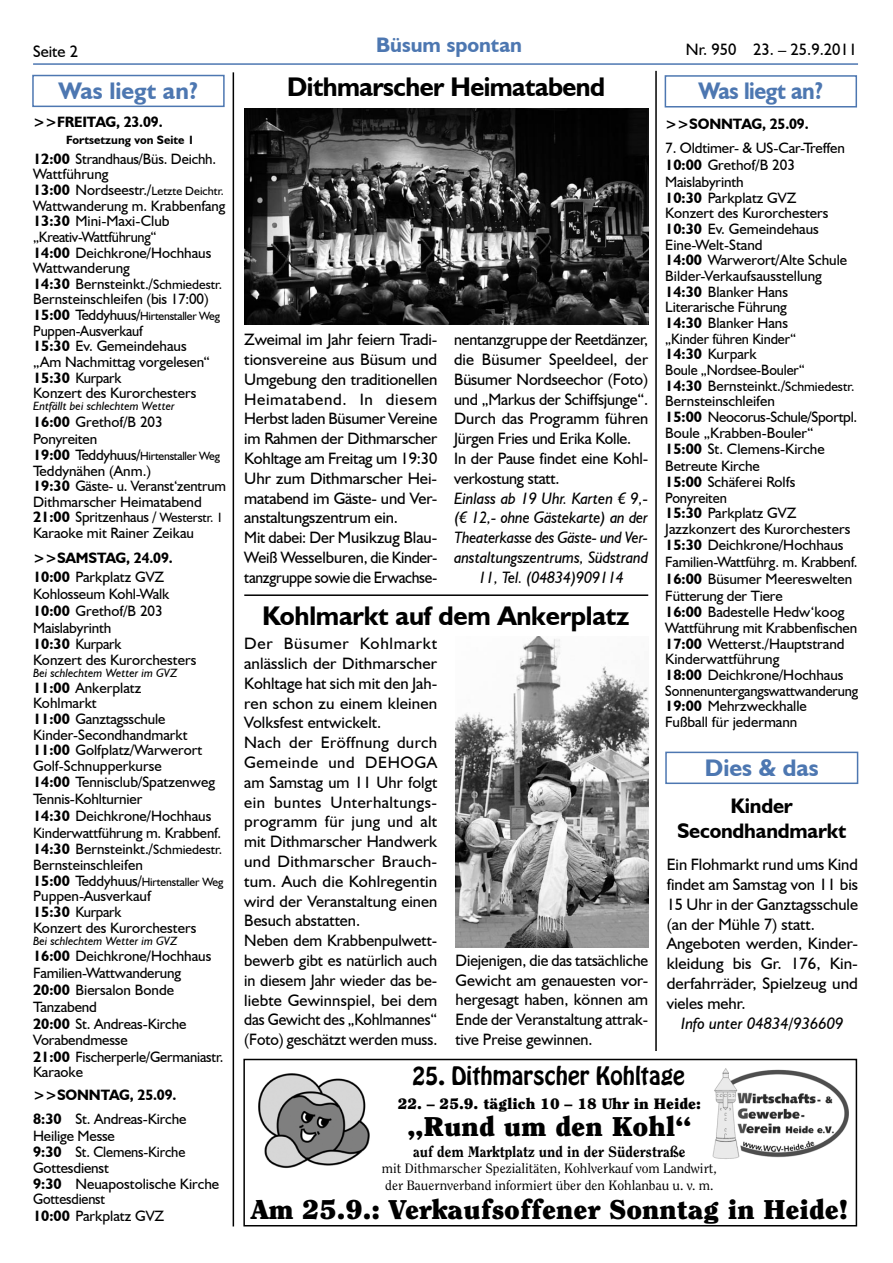
<style>
.page{position:relative;width:893px;height:1263px;background:#fff}
.page>*{position:absolute;margin:0;border:0;box-sizing:border-box;transform-origin:0 0}
.t1{font:700 27px "Humanist 521 BT";letter-spacing:-.015em;color:#000}
.t2{font:900 27px "Clearface";color:#000;scale:1.05 1}
.t3{font:900 27px "Clearface";color:#000;scale:1.06 1}
.t4{font:700 24px "Humanist 521 BT";letter-spacing:-.01em;color:#4d77b1}
.t5{font:700 24px "Humanist 521 BT";letter-spacing:-.01em;color:#4d77b1;scale:.93 1}
.t6{font:22.5px "Hobo Std";color:#000}
.t7{font:700 21px/25.2px "Humanist 521 BT";letter-spacing:-.01em;color:#000;text-align:center}
.t8{font:700 21px "Humanist 521 BT";color:#4d77b1}
.t9{font:16.5px/19.8px "Humanist 521 BT";color:#000}
.t10{font:16.5px/19.8px "Humanist 521 BT";color:#000;scale:.96 1}
.t11{font:italic 16.5px/19.8px "Humanist 521 BT";letter-spacing:-.01em;color:#000;text-align:center}
.t12{font:16.5px/19.8px "Humanist 521 BT";color:#000;text-align:justify;scale:.95 1}
.t13{font:15px/15.9px "Humanist 521 BT";color:#000}
.t14{font:15px/15.6px "Humanist 521 BT";color:#000;scale:.95 1}
.t15{font:700 15px "Humanist 521 BT";letter-spacing:-.01em;color:#000}
.t16{font:800 15px "Clearface";color:#000}
.t17{font:900 15px "Clearface";color:#000;scale:1.06 1}
.t18{font:13.5px/16.2px "Clearface";color:#000}
.t19{font:12px "Humanist 521 BT";letter-spacing:-.02em;color:#000}
.t20{font:italic 12px "Humanist 521 BT";color:#000}
.t21{font:12px "Humanist 521 BT";color:#000}
.t22{font:700 12px "Humanist 521 BT";color:#000}
.s1{font-weight:700}
.s2{font-size:13.5px}
.s3{font-weight:700;font-size:15px}
.s4{font-size:15px}
</style>
<div class="page">
<hr style="left:33px;top:63px;width:825px;height:2px;background:#4d77b1">
<hr style="left:655px;top:71px;width:2px;height:980px;background:#000">
<hr style="left:233px;top:72px;width:1px;height:1154px;background:#000">
<div style="left:32px;top:75px;width:193px;height:32px;border:2px solid #4d77b1"></div>
<div style="left:665px;top:75px;width:192px;height:33px;border:2px solid #4d77b1"></div>
<div style="left:665px;top:752px;width:193px;height:32px;border:2px solid #4d77b1"></div>
<hr style="left:244px;top:594px;width:404px;height:2px;background:#000">
<img style="left:691px;top:1058px;width:167px;height:119px">
<div style="left:243px;top:1059px;width:614px;height:167px;border:2px solid #000"></div>
<img style="left:259px;top:1074px;width:111px;height:95px">
<img style="left:455px;top:637px;width:193px;height:310px">
<img style="left:244px;top:108px;width:404px;height:216px">
<p class="t9" style="left:33px;top:41px;width:46px">Seite 2</p>
<h3 class="t8" style="left:376px;top:31px;width:147px">Büsum spontan</h3>
<h2 class="t4" style="left:58px;top:76px;width:142px">Was liegt an?</h2>
<h2 class="t5" style="left:698px;top:76px;width:136px">Was liegt an?</h2>
<p class="t22" style="left:66px;top:132px;width:130px">Fortsetzung von Seite 1</p>
<p class="t9" style="left:686px;top:39px;width:173px">Nr. 950 23. – 25.9.2011</p>
<h1 class="t1" style="left:287px;top:70px;width:319px">Dithmarscher Heimatabend</h1>
<p class="t15" style="left:33px;top:113px;width:131px">&gt;&gt;Freitag, 23.09.</p>
<p class="t15" style="left:665px;top:115px;width:145px">&gt;&gt;Sonntag, 25.09.</p>
<p class="t13" style="left:665px;top:139px;width:195px">7. Oldtimer- &amp; US-Car-Treffen<br><span class="s1">10:00</span> Grethof/B 203<br>Maislabyrinth<br><span class="s1">10:30</span> Parkplatz GVZ<br>Konzert des Kurorchesters<br><span class="s1">10:30</span> Ev. Gemeindehaus<br>Eine-Welt-Stand<br><span class="s1">14:00</span> Warwerort/Alte Schule<br>Bilder-Verkaufsausstellung<br><span class="s1">14:30</span> Blanker Hans<br>Literarische Führung<br><span class="s1">14:30</span> Blanker Hans<br>„Kinder führen Kinder“<br><span class="s1">14:30</span> Kurpark<br>Boule „Nordsee-Bouler“<br><span class="s1">14:30</span> Bernsteinkt./<span class="s2">Schmiedestr.<br></span>Bernsteinschleifen<br><span class="s1">15:00</span> Neocorus-Schule/Sportpl.<br>Boule „Krabben-Bouler“<br><span class="s1">15:00</span> St. Clemens-Kirche<br>Betreute Kirche<br><span class="s1">15:00</span> Schäferei Rolfs<br>Ponyreiten<br><span class="s1">15:30</span> Parkplatz GVZ<br>Jazzkonzert des Kurorchesters<br><span class="s1">15:30</span> Deichkrone/Hochhaus<br>Familien-Wattführg. m. Krabbenf.<br><span class="s1">16:00</span> Büsumer Meereswelten<br>Fütterung der Tiere<br><span class="s1">16:00</span> Badestelle Hedw‘koog<br>Wattführung mit Krabbenfischen<br><span class="s1">17:00</span> Wetterst./Hauptstrand<br>Kinderwattführung<br><span class="s1">18:00</span> Deichkrone/Hochhaus<br>Sonnenuntergangswattwanderung<br><span class="s1">19:00</span> Mehrzweckhalle<br>Fußball für jedermann</p>
<p class="t13" style="left:33px;top:150px;width:185px"><span class="s1">12:00</span> Strandhaus/Büs. Deichh.<br>Wattführung</p>
<p class="t21" style="left:33px;top:183px;width:192px"><span class="s3">13:00</span> <span class="s4">Nordseestr./</span>Letzte Deichtr.</p>
<p class="t13" style="left:33px;top:197px;width:194px">Wattwanderung m. Krabbenfang<br><span class="s1">13:30</span> Mini-Maxi-Club „Kreativ-Wattführung“<br><span class="s1">14:00</span> Deichkrone/Hochhaus<br>Wattwanderung<br><span class="s1">14:30</span> Bernsteinkt./<span class="s2">Schmiedestr.<br></span>Bernsteinschleifen (bis 17:00)</p>
<p class="t19" style="left:33px;top:309px;width:188px"><span class="s3">15:00</span> <span class="s4">Teddyhuus/</span>Hirtenstaller Weg</p>
<p class="t14" style="left:33px;top:323px;width:188px">Puppen-Ausverkauf<br><span class="s1">15:30</span> Ev. Gemeindehaus „Am Nachmittag vorgelesen“<br><span class="s1">15:30</span> Kurpark<br>Konzert des Kurorchesters</p>
<p class="t20" style="left:33px;top:399px;width:143px">Entfällt bei schlechtem Wetter</p>
<p class="t13" style="left:33px;top:413px;width:131px;line-height:17px"><span class="s1">16:00</span> Grethof/B 203<br>Ponyreiten</p>
<p class="t19" style="left:33px;top:448px;width:188px"><span class="s3">19:00</span> <span class="s4">Teddyhuus/</span>Hirtenstaller Weg</p>
<p class="t13" style="left:33px;top:462px;width:195px">Teddynähen (Anm.)<br><span class="s1">19:30</span> Gäste- u. Veranst‘zentrum<br>Dithmarscher Heimatabend<br><span class="s1">21:00</span> Spritzenhaus / <span class="s2">Westerstr. 1<br></span>Karaoke mit Rainer Zeikau</p>
<p class="t9" style="left:244px;top:329px;width:195px">Zweimal im Jahr feiern Tradi&shy;tionsvereine aus Büsum und<br>Umgebung den traditionellen<br>Heimatabend. In diesem<br>Herbst laden Büsumer Vereine im Rahmen der Dithmarscher<br>Kohltage am Freitag um 19:30<br>Uhr zum Dithmarscher Hei&shy;matabend im Gäste- und Ver&shy;anstaltungszentrum ein.<br>Mit dabei: Der Musikzug Blau-<br>Weiß Wesselburen, die Kinder&shy;tanzgruppe sowie die Erwachse-</p>
<p class="t10" style="left:454px;top:329px;width:204px">nentanzgruppe der Reetdänzer, die Büsumer Speeldeel, der<br>Büsumer Nordseechor (Foto) und „Markus der Schiffsjunge“.<br>Durch das Programm führen<br>Jürgen Fries und Erika Kolle.<br>In der Pause findet eine Kohl&shy;verkostung statt.</p>
<p class="t11" style="left:454px;top:488px;width:196px">Einlass ab 19 Uhr. Karten € 9,- (€ 12,- ohne Gästekarte) an der<br>Theaterkasse des Gäste- und Ver&shy;anstaltungszentrums, Südstrand<br>11, Tel. (04834)909114</p>
<p class="t15" style="left:33px;top:548px;width:141px">&gt;&gt;Samstag, 24.09.</p>
<p class="t13" style="left:33px;top:569px;width:165px;line-height:16.5px"><span class="s1">10:00</span> Parkplatz GVZ<br>Kohlosseum Kohl-Walk<br><span class="s1">10:00</span> Grethof/B 203<br>Maislabyrinth<br><span class="s1">10:30</span> Kurpark<br>Konzert des Kurorchesters</p>
<p class="t20" style="left:33px;top:666px;width:146px">Bei schlechtem Wetter im GVZ</p>
<p class="t13" style="left:33px;top:679px;width:191px"><span class="s1">11:00</span> Ankerplatz<br>Kohlmarkt<br><span class="s1">11:00</span> Ganztagsschule<br>Kinder-Secondhandmarkt<br><span class="s1">11:00</span> Golfplatz/Warwerort<br>Golf-Schnupperkurse<br><span class="s1">14:00</span> Tennisclub/Spatzenweg<br>Tennis-Kohlturnier<br><span class="s1">14:30</span> Deichkrone/Hochhaus<br>Kinderwattführung m. Krabbenf.<br><span class="s1">14:30</span> Bernsteinkt./<span class="s2">Schmiedestr.<br></span>Bernsteinschleifen</p>
<p class="t19" style="left:33px;top:874px;width:192px"><span class="s3">15:00</span> <span class="s4">Teddyhuus/</span>Hirtenstaller Weg</p>
<p class="t13" style="left:33px;top:888px;width:165px">Puppen-Ausverkauf<br><span class="s1">15:30</span> Kurpark<br>Konzert des Kurorchesters</p>
<p class="t20" style="left:33px;top:933px;width:146px">Bei schlechtem Wetter im GVZ</p>
<p class="t13" style="left:33px;top:947px;width:192px;line-height:16.6px"><span class="s1">16:00</span> Deichkrone/Hochhaus<br>Familien-Wattwanderung<br><span class="s1">20:00</span> Biersalon Bonde<br>Tanzabend<br><span class="s1">20:00</span> St. Andreas-Kirche<br>Vorabendmesse<br><span class="s1">21:00</span> Fischerperle/Germaniastr.<br>Karaoke</p>
<p class="t13" style="left:33px;top:1111px;width:188px"><span class="s1">8:30</span> St. Andreas-Kirche<br>Heilige Messe<br><span class="s1">9:30</span> St. Clemens-Kirche<br>Gottesdienst<br><span class="s1">9:30</span> Neuapostolische Kirche<br>Gottesdienst<br><span class="s1">10:00</span> Parkplatz GVZ</p>
<h1 class="t1" style="left:262px;top:599px;width:369px">Kohlmarkt auf dem Ankerplatz</h1>
<p class="t9" style="left:244px;top:633px;width:195px">Der Büsumer Kohlmarkt anlässlich der Dithmarscher<br>Kohltage hat sich mit den Jah&shy;ren schon zu einem kleinen<br>Volksfest entwickelt.<br>Nach der Eröffnung durch<br>Gemeinde und DEHOGA am Samstag um 11 Uhr folgt ein buntes Unterhaltungs&shy;programm für jung und alt mit Dithmarscher Handwerk und Dithmarscher Brauch&shy;tum. Auch die Kohlregentin wird der Veranstaltung einen<br>Besuch abstatten.<br>Neben dem Krabbenpulwett&shy;bewerb gibt es natürlich auch in diesem Jahr wieder das be&shy;liebte Gewinnspiel, bei dem das Gewicht des „Kohlmannes“ (Foto) geschätzt werden muss.</p>
<h2 class="t4" style="left:705px;top:752px;width:115px">Dies &amp; das</h2>
<h3 class="t7" style="left:677px;top:793px;width:171px">Kinder<br>Secondhandmarkt</h3>
<p class="t9" style="left:667px;top:854px;width:193px">Ein Flohmarkt rund ums Kind findet am Samstag von 11 bis<br>15 Uhr in der Ganztagsschule (an der Mühle 7) statt.<br>Angeboten werden, Kinder&shy;kleidung bis Gr. 176, Kin&shy;derfahrräder, Spielzeug und vieles mehr.</p>
<p class="t11" style="left:681px;top:1013px;width:164px">Info unter 04834/936609</p>
<p class="t12" style="left:455px;top:950px;width:204px">Diejenigen, die das tatsächliche Gewicht am genauesten vor&shy;hergesagt haben, können am Ende der Veranstaltung attrak&shy;tive Preise gewinnen.</p>
<h3 class="t6" style="left:412px;top:1060px;width:274px">25. Dithmarscher Kohltage</h3>
<p class="t17" style="left:398px;top:1094px;width:288px">22. – 25.9. täglich 10 – 18 Uhr in Heide:</p>
<h1 class="t3" style="left:407px;top:1110px;width:269px">„Rund um den Kohl“</h1>
<p class="t16" style="left:413px;top:1143px;width:274px">auf dem Marktplatz und in der Süderstraße</p>
<p class="t18" style="left:382px;top:1160px;width:336px">mit Dithmarscher Spezialitäten, Kohlverkauf vom Landwirt, der Bauernverband informiert über den Kohlanbau u. v. m.</p>
<p class="t15" style="left:33px;top:1086px;width:145px">&gt;&gt;Sonntag, 25.09.</p>
<h1 class="t2" style="left:251px;top:1193px;width:570px">Am 25.9.: Verkaufsoffener Sonntag in Heide!</h1>
</div>
